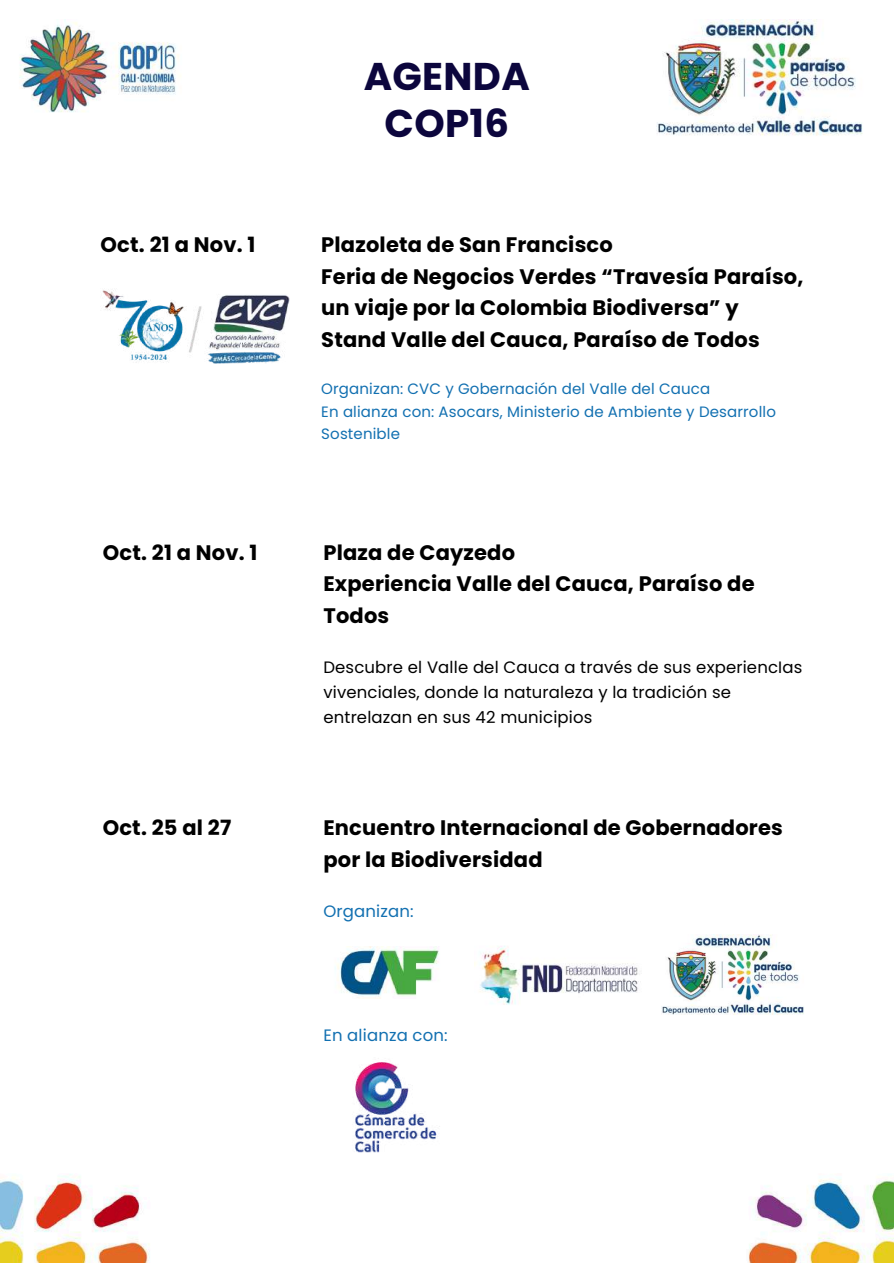
<style>
.page{position:relative;width:894px;height:1264px;background:#fff}
.page>*{position:absolute;margin:0;border:0;box-sizing:border-box;transform-origin:0 0}
.t1{font:700 38.7px/46.2px "Poppins";letter-spacing:.01em;color:#0c063d;text-align:center}
.t2{font:700 21px/31.5px "Poppins";letter-spacing:.01em;color:#000}
.t3{font:16.5px/24.8px "Poppins";letter-spacing:.01em;color:#000}
.t4{font:16.5px "Poppins";letter-spacing:.01em;color:#1270b1}
.t5{font:15px/22.5px "Poppins";letter-spacing:.01em;color:#1270b1}
</style>
<div class="page">
<img style="left:0;top:1174px;width:893px;height:88px">
<img style="left:656px;top:19px;width:207px;height:117px">
<img style="left:19px;top:19px;width:162px;height:94px">
<img style="left:102px;top:290px;width:188px;height:74px">
<img style="left:335px;top:946px;width:104px;height:52px">
<img style="left:474px;top:946px;width:165px;height:59px">
<img style="left:661px;top:934px;width:143px;height:81px">
<img style="left:355px;top:1062px;width:85px;height:91px">
<h1 class="t1" style="left:363px;top:54px;width:168px">AGENDA<br>COP16</h1>
<p class="t2" style="left:101px;top:229px;width:156px">Oct. 21 a Nov. 1</p>
<p class="t2" style="left:321px;top:229px;width:483px">Plazoleta de San Francisco<br>Feria de Negocios Verdes “Travesía Paraíso, un viaje por la Colombia Biodiversa” y Stand Valle del Cauca, Paraíso de Todos</p>
<p class="t5" style="left:321px;top:377px;width:456px">Organizan: CVC y Gobernación del Valle del Cauca<br>En alianza con: Asocars, Ministerio de Ambiente y Desarrollo<br>Sostenible</p>
<p class="t2" style="left:103px;top:536px;width:156px">Oct. 21 a Nov. 1</p>
<p class="t2" style="left:323px;top:536px;width:432px">Plaza de Cayzedo<br>Experiencia Valle del Cauca, Paraíso de<br>Todos</p>
<p class="t3" style="left:323px;top:655px;width:480px">Descubre el Valle del Cauca a través de sus experiencIas vivenciales, donde la naturaleza y la tradición se entrelazan en sus 42 municipios</p>
<p class="t2" style="left:103px;top:812px;width:130px">Oct. 25 al 27</p>
<p class="t2" style="left:323px;top:812px;width:461px">Encuentro Internacional de Gobernadores por la Biodiversidad</p>
<p class="t4" style="left:323px;top:900px;width:92px">Organizan:</p>
<p class="t4" style="left:323px;top:1023px;width:126px">En alianza con:</p>
</div>
